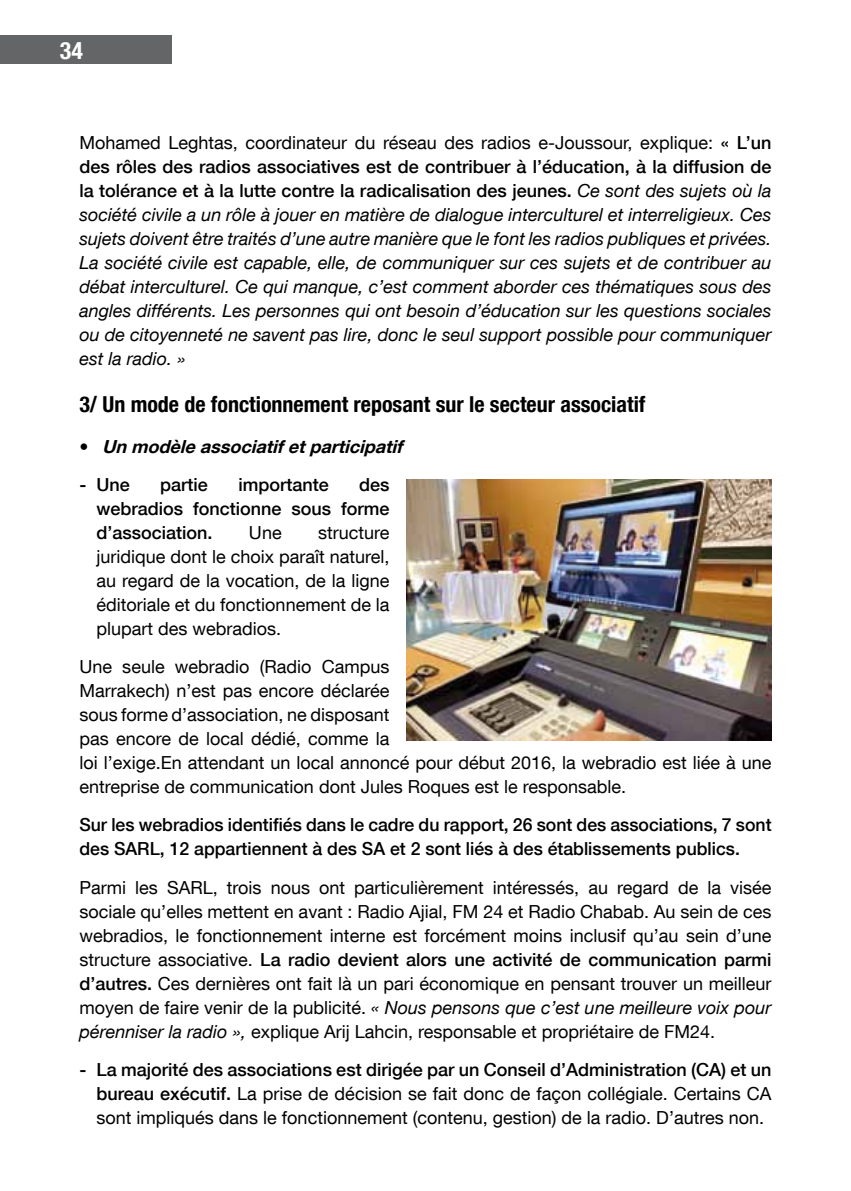
<style>
.page{position:relative;width:851px;height:1191px;background:#fff}
.page>*{position:absolute;margin:0;border:0;box-sizing:border-box;transform-origin:0 0}
.t1{font:700 condensed 24px "Helvetica Neue LT Com";color:#fff}
.t2{font:700 condensed 22px "Helvetica Neue LT Com";color:#000}
.t3{font:18px/24px "Helvetica Neue LT Com";color:#000;text-align:justify}
.t4{font:italic 18px/24px "Helvetica Neue LT Com";color:#000;text-align:justify}
.t5{font:500 18px/24px "Helvetica Neue LT Com";color:#000;text-align:justify}
.t6{font:italic 700 18px "Helvetica Neue LT Com";color:#000}
.s1{font-style:normal}
.s2{font-weight:500;font-style:normal}
.s3{font-weight:500}
.s4{font-style:italic}
</style>
<div class="page">
<div style="left:0;top:36px;width:171px;height:28px;background:#646567"></div>
<img style="left:406px;top:479px;width:365px;height:261px">
<h1 class="t1" style="left:60px;top:36px;width:25px">34</h1>
<p class="t4" style="left:79px;top:130px;width:693px"><span class="s1">Mohamed Leghtas, coordinateur du réseau des radios e-Joussour, explique:</span> <span class="s2">« L’un des rôles des radios associatives est de contribuer à l’éducation, à la diffusion de la tolérance et à la lutte contre la radicalisation des jeunes.</span> Ce sont des sujets où la société civile a un rôle à jouer en matière de dialogue interculturel et interreligieux. Ces sujets doivent être traités d’une autre manière que le font les radios publiques et privées.<br>La société civile est capable, elle, de communiquer sur ces sujets et de contribuer au débat interculturel. Ce qui manque, c’est comment aborder ces thématiques sous des angles différents. Les personnes qui ont besoin d’éducation sur les questions sociales ou de citoyenneté ne savent pas lire, donc le seul support possible pour communiquer est la radio. »</p>
<p class="t2" style="left:79px;top:391px;width:567px">3/ Un mode de fonctionnement reposant sur le secteur associatif</p>
<p class="t6" style="left:79px;top:435px;width:329px"><span class="s1">•</span> Un modèle associatifetparticipatif</p>
<p class="t5" style="left:79px;top:472px;width:52px">- Une</p>
<p class="t5" style="left:160px;top:472px;width:49px">partie</p>
<p class="t5" style="left:238px;top:472px;width:92px">importante</p>
<p class="t5" style="left:96px;top:472px;width:294px;text-indent:263px">des webradios fonctionne sous forme d’association.</p>
<p class="t3" style="left:249px;top:520px;width:34px">Une</p>
<p class="t3" style="left:96px;top:520px;width:294px;text-indent:221px">structure juridique dont le choix paraît naturel, au regard de la vocation, de la ligne éditoriale et du fonctionnement de la plupart des webradios.</p>
<p class="t3" style="left:79px;top:654px;width:693px;text-align:left">Une seule webradio (Radio Campus<br>Marrakech) n’est pas encore déclarée<br>sous forme d’association, ne disposant<br>pas encore de local dédié, comme la<br>loi l’exige.En attendant un local annoncé pour début 2016, la webradio est liée à une entreprise de communication dont Jules Roques est le responsable.</p>
<p class="t5" style="left:79px;top:813px;width:693px">Sur les webradios identifiés dans le cadre du rapport, 26 sont des associations, 7 sont des SARL, 12 appartiennent à des SA et 2 sont liés à des établissements publics.</p>
<p class="t3" style="left:79px;top:874px;width:693px">Parmi les SARL, trois nous ont particulièrement intéressés, au regard de la visée sociale qu’elles mettent en avant : Radio Ajial, FM 24 et Radio Chabab. Au sein de ces webradios, le fonctionnement interne est forcément moins inclusif qu’au sein d’une structure associative. <span class="s3">La radio devient alors une activité de communication parmi d’autres.</span> Ces dernières ont fait là un pari économique en pensant trouver un meilleur moyen de faire venir de la publicité. <span class="s4">« Nous pensons que c’est une meilleure voix pour pérenniser la radio »,</span> explique Arij Lahcin, responsable et propriétaire de FM24.</p>
<p class="t3" style="left:96px;top:1057px;width:676px;text-indent:-17px"><span class="s3">- La majorité des associations est dirigée par un Conseil d’Administration (CA) et un bureau exécutif.</span> La prise de décision se fait donc de façon collégiale. Certains CA sont impliqués dans le fonctionnement (contenu, gestion) de la radio. D’autres non.</p>
</div>
